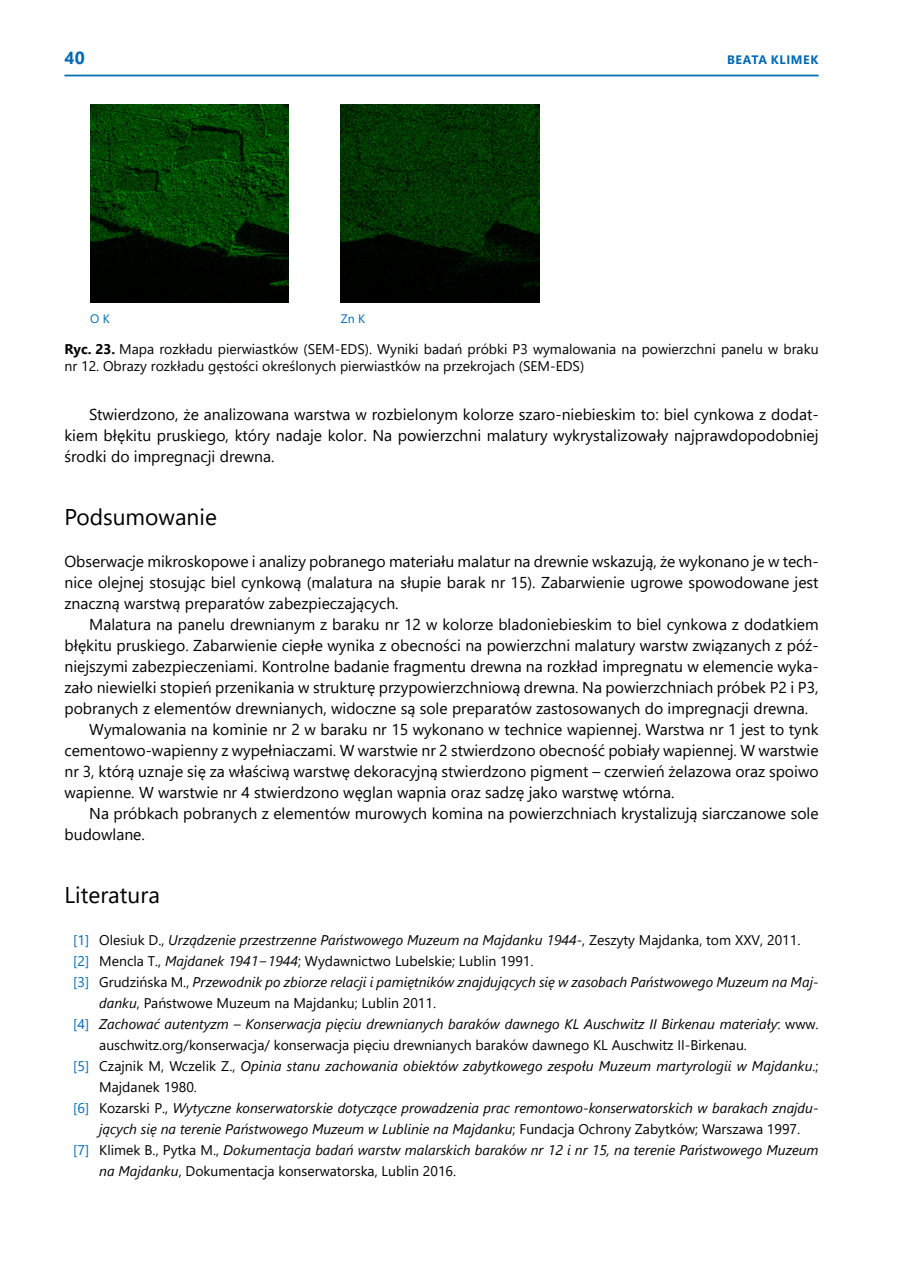
<style>
.page{position:relative;width:903px;height:1275px;background:#fff}
.page>*{position:absolute;margin:0;border:0;box-sizing:border-box;transform-origin:0 0}
.t1{font:22.75px "Segoe UI";color:#000}
.t2{font:700 17.5px "Segoe UI";color:#006ab3}
.t3{font:15.75px/21px "Segoe UI";color:#000;text-align:justify}
.t4{font:italic 14px "Segoe UI";color:#000}
.t5{font:14px/17.5px "Segoe UI";color:#000}
.t6{font:700 12.25px "Segoe UI";letter-spacing:.06em;color:#006ab3}
.t7{font:12.25px "Segoe UI";color:#006ab3}
.s1{font-weight:700}
.s2{font-style:normal;color:#006ab3}
.s3{font-style:normal}
.s4{color:#006ab3}
.s5{font-style:italic}
</style>
<div class="page">
<hr style="left:64px;top:75px;width:755px;height:1px;background:#006ab3">
<img style="left:90px;top:104px;width:199px;height:199px">
<img style="left:341px;top:104px;width:198px;height:199px">
<p class="t2" style="left:64px;top:42px;width:22px">40</p>
<p class="t6" style="left:727px;top:49px;width:92px">BEATA KLIMEK</p>
<p class="t7" style="left:90px;top:307px;width:21px">O K</p>
<p class="t7" style="left:341px;top:307px;width:26px">Zn K</p>
<p class="t5" style="left:64px;top:339px;width:756px"><span class="s1">RYC. 23.</span> Mapa rozkładu pierwiastków (SEM-EDS). Wyniki badań próbki P3 wymalowania na powierzchni panelu w braku nr 12. Obrazy rozkładu gęstości określonych pierwiastków na przekrojach (SEM-EDS)</p>
<p class="t3" style="left:64px;top:403px;width:756px;text-indent:25px">Stwierdzono, że analizowana warstwa w rozbielonym kolorze szaro-niebieskim to: biel cynkowa z dodat&shy;kiem błękitu pruskiego, który nadaje kolor. Na powierzchni malatury wykrystalizowały najprawdopodobniej środki do impregnacji drewna.</p>
<h1 class="t1" style="left:64px;top:495px;width:154px">Podsumowanie</h1>
<p class="t3" style="left:64px;top:550px;width:756px">Obserwacje mikroskopowe i analizy pobranego materiału malatur na drewnie wskazują, że wykonano je w tech&shy;nice olejnej stosując biel cynkową (malatura na słupie barak nr 15). Zabarwienie ugrowe spowodowane jest znaczną warstwą preparatów zabezpieczających.</p>
<p class="t3" style="left:89px;top:613px;width:731px">Malatura na panelu drewnianym z baraku nr 12 w kolorze bladoniebieskim to biel cynkowa z dodatkiem</p>
<p class="t3" style="left:64px;top:634px;width:756px">błękitu pruskiego. Zabarwienie ciepłe wynika z obecności na powierzchni malatury warstw związanych z póź-</p>
<p class="t3" style="left:64px;top:655px;width:756px">niejszymi zabezpieczeniami. Kontrolne badanie fragmentu drewna na rozkład impregnatu w elemencie wyka-</p>
<p class="t3" style="left:64px;top:676px;width:756px">zało niewielki stopień przenikania w strukturę przypowierzchniową drewna. Na powierzchniach próbek P2 i P3,</p>
<p class="t3" style="left:64px;top:697px;width:745px">pobranych z elementów drewnianych, widoczne są sole preparatów zastosowanych do impregnacji drewna.</p>
<p class="t3" style="left:89px;top:718px;width:731px">Wymalowania na kominie nr 2 w baraku nr 15 wykonano w technice wapiennej. Warstwa nr 1 jest to tynk</p>
<p class="t3" style="left:64px;top:739px;width:756px">cementowo-wapienny z wypełniaczami. W warstwie nr 2 stwierdzono obecność pobiały wapiennej. W warstwie</p>
<p class="t3" style="left:64px;top:760px;width:756px">nr 3, którą uznaje się za właściwą warstwę dekoracyjną stwierdzono pigment – czerwień żelazowa oraz spoiwo</p>
<p class="t3" style="left:64px;top:781px;width:612px">wapienne. W warstwie nr 4 stwierdzono węglan wapnia oraz sadzę jako warstwę wtórna.</p>
<p class="t3" style="left:89px;top:802px;width:731px">Na próbkach pobranych z elementów murowych komina na powierzchniach krystalizują siarczanowe sole</p>
<p class="t3" style="left:64px;top:823px;width:82px">budowlane.</p>
<h1 class="t1" style="left:64px;top:873px;width:97px">Literatura</h1>
<p class="t4" style="left:73px;top:927px;width:728px"><span class="s2">[1]</span> <span class="s3">Olesiuk D.,</span> Urządzenie przestrzenne Państwowego Muzeum na Majdanku 1944-<span class="s3">, Zeszyty Majdanka, tom XXV, 2011.</span></p>
<p class="t5" style="left:73px;top:951px;width:462px"><span class="s4">[2]</span> Mencla T., <span class="s5">Majdanek 1941−1944</span>; Wydawnictwo Lubelskie; Lublin 1991.</p>
<p class="t4" style="left:73px;top:969px;width:747px"><span class="s2">[3]</span> <span class="s3">Grudzińska M.,</span> Przewodnik po zbiorze relacji i pamiętników znajdujących się w zasobach Państwowego Muzeum na Maj-</p>
<p class="t5" style="left:99px;top:993px;width:338px"><span class="s5">danku</span>, Państwowe Muzeum na Majdanku; Lublin 2011.</p>
<p class="t4" style="left:73px;top:1011px;width:747px"><span class="s2">[4]</span> Zachować autentyzm <span class="s3">–</span> Konserwacja pięciu drewnianych baraków dawnego KL Auschwitz II Birkenau materiały<span class="s3">: www.</span></p>
<p class="t5" style="left:99px;top:1035px;width:649px">auschwitz.org/konserwacja/ konserwacja pięciu drewnianych baraków dawnego KL Auschwitz II-Birkenau.</p>
<p class="t4" style="left:73px;top:1053px;width:747px"><span class="s2">[5]</span> <span class="s3">Czajnik M, Wczelik Z.,</span> Opinia stanu zachowania obiektów zabytkowego zespołu Muzeum martyrologii w Majdanku<span class="s3">.;</span></p>
<p class="t5" style="left:99px;top:1077px;width:99px">Majdanek 1980.</p>
<p class="t4" style="left:73px;top:1095px;width:747px"><span class="s2">[6]</span> <span class="s3">Kozarski P.,</span> Wytyczne konserwatorskie dotyczące prowadzenia prac remontowo-konserwatorskich w barakach znajdu-</p>
<p class="t4" style="left:99px;top:1116px;width:702px">jących się na terenie Państwowego Muzeum w Lublinie na Majdanku<span class="s3">; Fundacja Ochrony Zabytków; Warszawa 1997.</span></p>
<p class="t4" style="left:73px;top:1137px;width:747px"><span class="s2">[7]</span> <span class="s3">Klimek B., Pytka M.,</span> Dokumentacja badań warstw malarskich baraków nr 12 i nr 15, na terenie Państwowego Muzeum</p>
<p class="t5" style="left:99px;top:1161px;width:358px"><span class="s5">na Majdanku</span>, Dokumentacja konserwatorska, Lublin 2016.</p>
</div>
